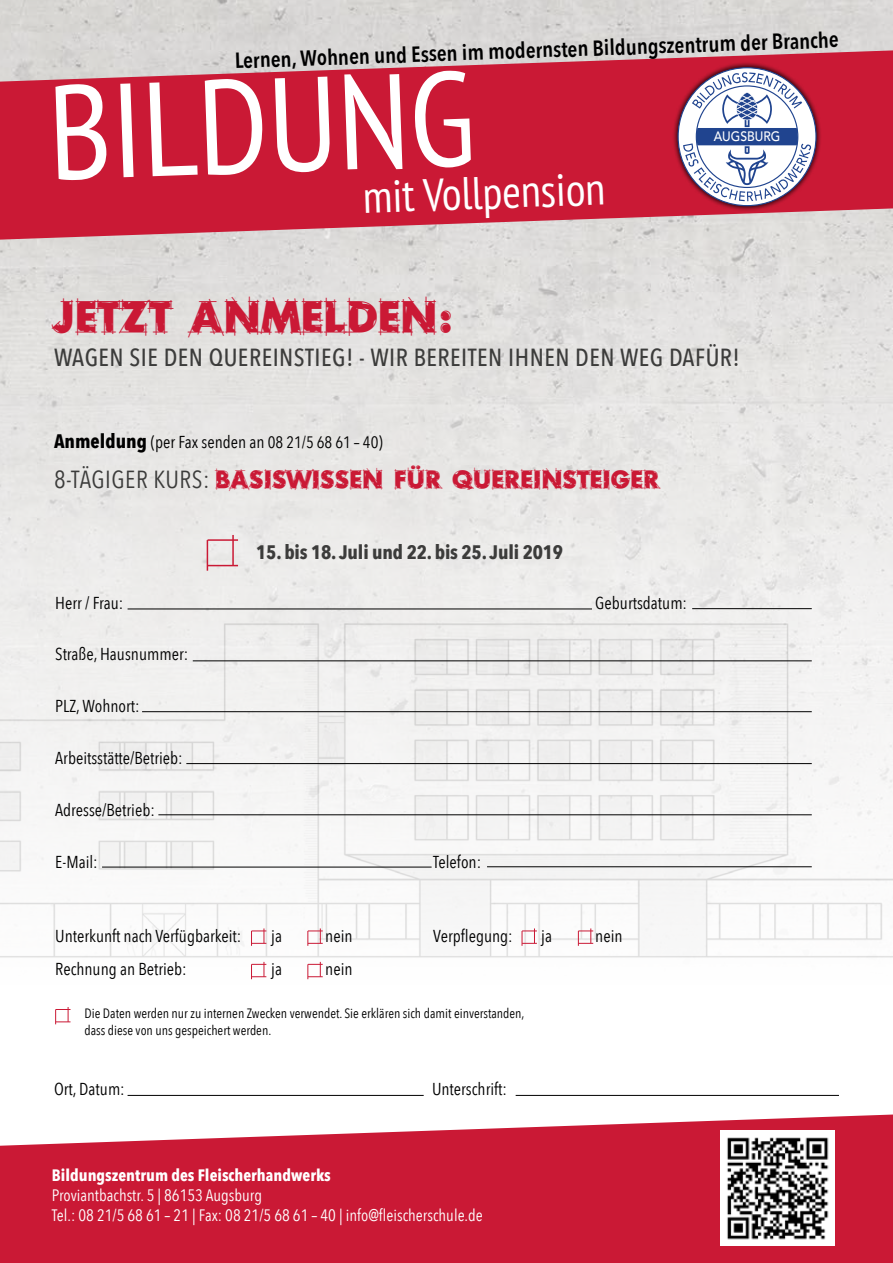
<style>
.page{position:relative;width:893px;height:1263px;background:#fff}
.page>*{position:absolute;margin:0;border:0;box-sizing:border-box;transform-origin:0 0}
.t1{font:condensed 133.5px "PT Sans";color:#fff}
.t2{font:condensed 45.3px "PT Sans";color:#fff}
.t3{font:43.5px "Rough Draft";letter-spacing:.02em;color:#ca1935}
.t4{font:500 24.75px "Avenir Next Condensed";letter-spacing:.02em;color:#3c3c3b}
.t5{font:24.75px "Rough Draft";letter-spacing:.02em;color:#ca1935}
.t6{font:600 21.9px "Avenir Next Condensed";color:#000}
.t7{font:700 19.5px "Avenir Next Condensed";letter-spacing:-.01em;color:#3c3c3b}
.t8{font:17.25px "Avenir Next Condensed";color:#000}
.t9{font:16.5px/19.8px "Avenir Next Condensed";color:#fff}
.t10{font:700 16.5px "Avenir Next Condensed";color:#fff}
.t11{font:13.5px/16.2px "Avenir Next Condensed";color:#000}
.t12{font:500 13.5px "Avenir LT Std";color:#fff;scale:.9 1}
.s1{font-weight:700;font-size:19.5px}
.s2{font-size:16.5px}
.s3{font-family:"Avenir Next Condensed";color:#3c3c3b}
</style>
<div class="page">
<img style="left:0;top:0;width:893px;height:1096px">
<img style="left:0;top:619px;width:893px;height:344px">
<svg style="left:0;top:1114px;width:893px;height:149px;background:#d0344d"></svg>
<hr style="left:208px;top:539px;width:30px;height:2px;background:#ca1935">
<hr style="left:232px;top:535px;width:2px;height:31px;background:#ca1935">
<hr style="left:208px;top:565px;width:30px;height:1px;background:#ca1935">
<hr style="left:207px;top:540px;width:1px;height:31px;background:#ca1935">
<svg style="left:251px;top:928px;width:15px;height:18px"></svg>
<svg style="left:307px;top:928px;width:16px;height:18px"></svg>
<svg style="left:251px;top:962px;width:15px;height:17px"></svg>
<svg style="left:307px;top:962px;width:16px;height:17px"></svg>
<svg style="left:522px;top:928px;width:15px;height:18px"></svg>
<svg style="left:578px;top:928px;width:15px;height:18px"></svg>
<hr style="left:128px;top:609px;width:464px;height:1px;background:#000">
<hr style="left:692px;top:608px;width:120px;height:1px;background:#000">
<hr style="left:128px;top:1095px;width:296px;height:1px;background:#000">
<hr style="left:193px;top:661px;width:619px;height:1px;background:#000">
<hr style="left:142px;top:711px;width:670px;height:1px;background:#000">
<hr style="left:186px;top:763px;width:626px;height:1px;background:#000">
<hr style="left:158px;top:814px;width:654px;height:1px;background:#000">
<hr style="left:102px;top:867px;width:330px;height:1px;background:#000">
<hr style="left:487px;top:866px;width:325px;height:1px;background:#000">
<hr style="left:516px;top:1095px;width:323px;height:1px;background:#000">
<img style="left:720px;top:1130px;width:115px;height:115px">
<svg style="left:0;top:50px;width:893px;height:190px;background:#cd3d54"></svg>
<div style="left:672px;top:62px;width:150px;height:150px;background:#000;opacity:.75"></div>
<svg style="left:677px;top:67px;width:140px;height:140px"></svg>
<svg style="left:55px;top:1007px;width:16px;height:17px"></svg>
<p class="t6" style="left:234px;top:42px;width:606px;rotate:-2deg">Lernen, Wohnen und Essen im modernsten Bildungszentrum der Branche</p>
<h1 class="t1" style="left:46px;top:47px;width:428px;rotate:-2deg">BILDUNG</h1>
<p class="t12" style="left:714px;top:129px;width:76px">AUGSBURG</p>
<h2 class="t2" style="left:362px;top:168px;width:244px;rotate:-2deg">mit Vollpension</h2>
<h3 class="t3" style="left:54px;top:288px;width:401px">JETZT ANMELDEN:</h3>
<h3 class="t4" style="left:54px;top:343px;width:687px">WAGEN SIE DEN QUEREINSTIEG! - WIR BEREITEN IHNEN DEN WEG DAFÜR!</h3>
<p class="t8" style="left:54px;top:428px;width:330px"><span class="s1">Anmeldung</span> (per Fax senden an <span class="s2">08 21/5 68 61 – 40</span>)</p>
<h3 class="t5" style="left:54px;top:464px;width:606px"><span class="s3">8-TÄGIGER KURS:</span> BASISWISSEN FÜR QUEREINSTEIGER</h3>
<p class="t7" style="left:256px;top:541px;width:308px">15. bis 18. Juli und 22. bis 25. Juli 2019</p>
<p class="t8" style="left:55px;top:588px;width:69px">Herr / Frau:</p>
<p class="t8" style="left:595px;top:588px;width:93px">Geburtsdatum:</p>
<p class="t8" style="left:55px;top:640px;width:134px">Straße, Hausnummer:</p>
<p class="t8" style="left:55px;top:691px;width:86px">PLZ, Wohnort:</p>
<p class="t8" style="left:55px;top:743px;width:129px">Arbeitsstätte/Betrieb:</p>
<p class="t8" style="left:55px;top:795px;width:101px">Adresse/Betrieb:</p>
<p class="t8" style="left:55px;top:847px;width:44px">E-Mail:</p>
<p class="t8" style="left:433px;top:847px;width:49px">Telefon:</p>
<p class="t8" style="left:55px;top:921px;width:188px">Unterkunft nach Verfügbarkeit:</p>
<p class="t8" style="left:271px;top:921px;width:12px">ja</p>
<p class="t8" style="left:325px;top:921px;width:29px">nein</p>
<p class="t8" style="left:433px;top:921px;width:81px">Verpflegung:</p>
<p class="t8" style="left:541px;top:921px;width:12px">ja</p>
<p class="t8" style="left:595px;top:921px;width:29px">nein</p>
<p class="t8" style="left:55px;top:954px;width:133px">Rechnung an Betrieb:</p>
<p class="t8" style="left:271px;top:954px;width:12px">ja</p>
<p class="t8" style="left:325px;top:954px;width:29px">nein</p>
<p class="t11" style="left:84px;top:1005px;width:442px">Die Daten werden nur zu internen Zwecken verwendet. Sie erklären sich damit einverstanden, dass diese von uns gespeichert werden.</p>
<p class="t8" style="left:54px;top:1074px;width:72px">Ort, Datum:</p>
<p class="t8" style="left:432px;top:1074px;width:76px">Unterschrift:</p>
<p class="t10" style="left:52px;top:1165px;width:280px">Bildungszentrum des Fleischerhandwerks</p>
<p class="t9" style="left:52px;top:1184px;width:432px">Proviantbachstr. 5 | 86153 Augsburg<br>Tel.: 08 21/5 68 61 – 21 | Fax: 08 21/5 68 61 – 40 | info@fleischerschule.de</p>
</div>
